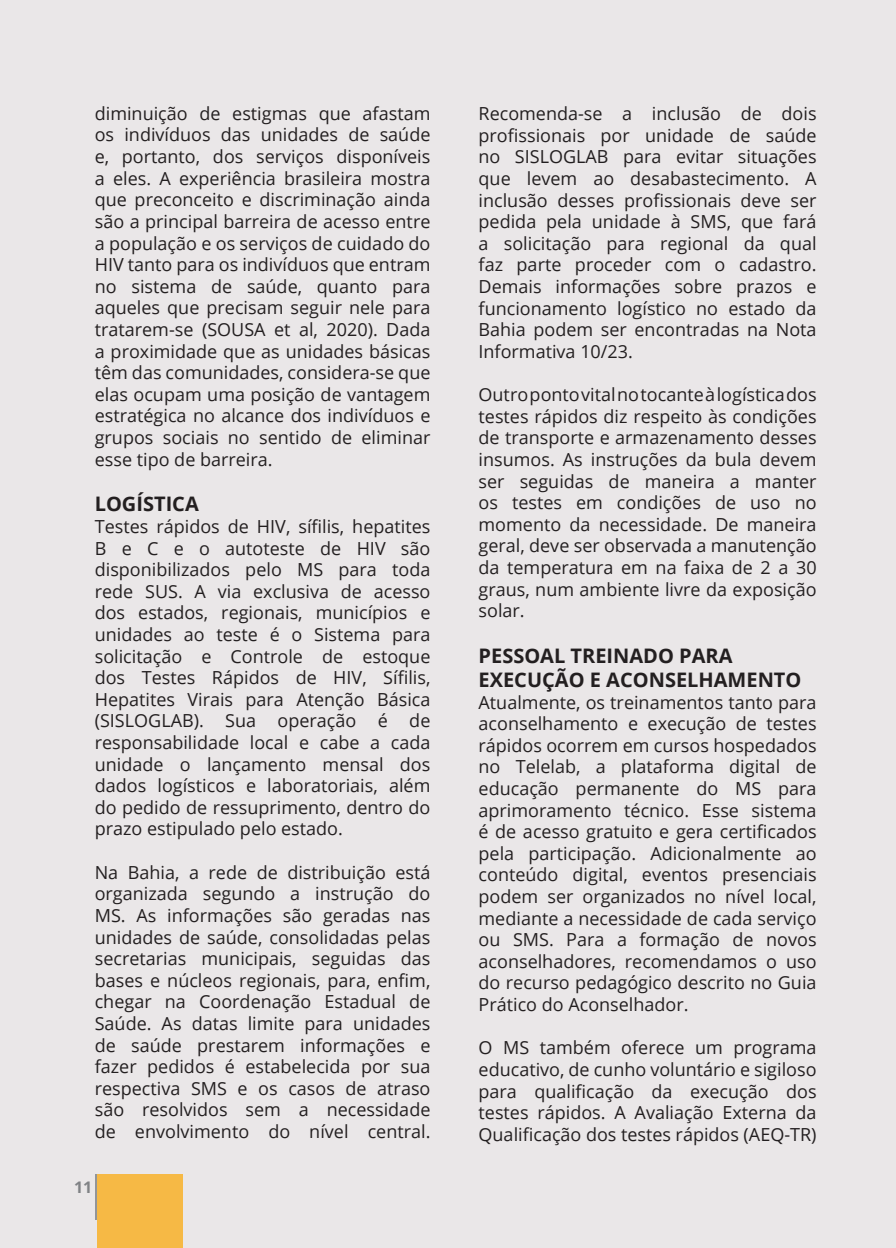
<style>
.page{position:relative;width:896px;height:1248px;background:#fff}
.page>*{position:absolute;margin:0;border:0;box-sizing:border-box;transform-origin:0 0}
.t1{font:700 20px/24px "Open Sans";color:#231f20}
.t2{font:18px/21.6px "Open Sans";color:#231f20;text-align:justify}
.t3{font:700 16px "Open Sans";color:#808285}
</style>
<div class="page">
<div style="left:0;top:0;width:896px;height:1247px;background:#eae7e8"></div>
<hr style="left:96px;top:1173px;width:1px;height:46px;background:#939598">
<div style="left:97px;top:1173px;width:86px;height:74px;background:#f6b945"></div>
<p class="t2" style="left:95px;top:102px;width:337px">diminuição de estigmas que afastam os indivíduos das unidades de saúde e, portanto, dos serviços disponíveis a eles. A experiência brasileira mostra que preconceito e discriminação ainda são a principal barreira de acesso entre a população e os serviços de cuidado do HIV tanto para os indivíduos que entram no sistema de saúde, quanto para aqueles que precisam seguir nele para tratarem-se (SOUSA et al, 2020). Dada a proximidade que as unidades básicas têm das comunidades, considera-se que elas ocupam uma posição de vantagem estratégica no alcance dos indivíduos e grupos sociais no sentido de eliminar esse tipo de barreira.</p>
<p class="t1" style="left:95px;top:491px;width:106px">LOGÍSTICA</p>
<p class="t2" style="left:95px;top:515px;width:337px">Testes rápidos de HIV, sífilis, hepatites B e C e o autoteste de HIV são disponibilizados pelo MS para toda rede SUS. A via exclusiva de acesso dos estados, regionais, municípios e unidades ao teste é o Sistema para solicitação e Controle de estoque dos Testes Rápidos de HIV, Sífilis, Hepatites Virais para Atenção Básica (SISLOGLAB). Sua operação é de responsabilidade local e cabe a cada unidade o lançamento mensal dos dados logísticos e laboratoriais, além do pedido de ressuprimento, dentro do prazo estipulado pelo estado.</p>
<p class="t2" style="left:95px;top:860px;width:337px">Na Bahia, a rede de distribuição está organizada segundo a instrução do MS. As informações são geradas nas unidades de saúde, consolidadas pelas secretarias municipais, seguidas das bases e núcleos regionais, para, enfim, chegar na Coordenação Estadual de Saúde. As datas limite para unidades de saúde prestarem informações e fazer pedidos é estabelecida por sua respectiva SMS e os casos de atraso são resolvidos sem a necessidade de envolvimento do nível central.</p>
<p class="t3" style="left:74px;top:1175px;width:20px">11</p>
<p class="t2" style="left:478px;top:102px;width:339px">Recomenda-se a inclusão de dois profissionais por unidade de saúde no SISLOGLAB para evitar situações que levem ao desabastecimento. A inclusão desses profissionais deve ser pedida pela unidade à SMS, que fará a solicitação para regional da qual faz parte proceder com o cadastro.<br>Demais informações sobre prazos e funcionamento logístico no estado da Bahia podem ser encontradas na Nota Informativa 10/23.</p>
<p class="t2" style="left:478px;top:383px;width:339px">Outro ponto vital no tocante à logística dos testes rápidos diz respeito às condições de transporte e armazenamento desses insumos. As instruções da bula devem ser seguidas de maneira a manter os testes em condições de uso no momento da necessidade. De maneira geral, deve ser observada a manutenção da temperatura em na faixa de 2 a 30 graus, num ambiente livre da exposição solar.</p>
<p class="t1" style="left:478px;top:643px;width:324px">PESSOAL TREINADO PARA<br>EXECUÇÃO E ACONSELHAMENTO</p>
<p class="t2" style="left:478px;top:690px;width:339px">Atualmente, os treinamentos tanto para aconselhamento e execução de testes rápidos ocorrem em cursos hospedados no Telelab, a plataforma digital de educação permanente do MS para aprimoramento técnico. Esse sistema é de acesso gratuito e gera certificados pela participação. Adicionalmente ao conteúdo digital, eventos presenciais podem ser organizados no nível local, mediante a necessidade de cada serviço ou SMS. Para a formação de novos aconselhadores, recomendamos o uso do recurso pedagógico descrito no Guia Prático do Aconselhador.</p>
<p class="t2" style="left:478px;top:1036px;width:339px">O MS também oferece um programa educativo, de cunho voluntário e sigiloso para qualificação da execução dos testes rápidos. A Avaliação Externa da Qualificação dos testes rápidos (AEQ-TR)</p>
</div>
